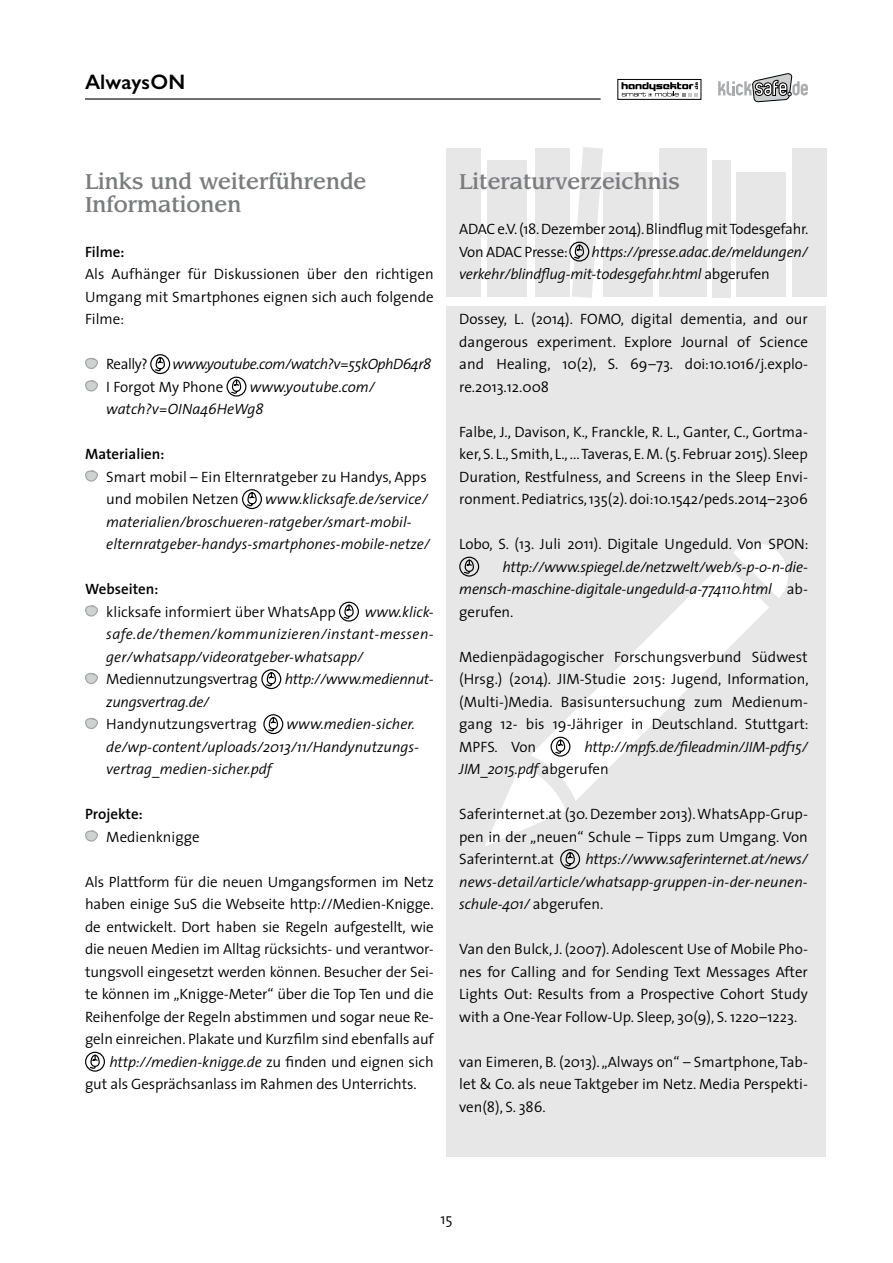
<style>
.page{position:relative;width:893px;height:1263px;background:#fff}
.page>*{position:absolute;margin:0;border:0;box-sizing:border-box;transform-origin:0 0}
.t1{font:500 21px/22.5px "Leawood";color:#7b7c7e}
.t2{font:600 21px "Gill Sans";color:#000}
.t3{font:300 15px/22.5px "The Sans";letter-spacing:-.01em;color:#000;text-align:justify}
.t4{font:italic 300 15px/22.5px "The Sans";color:#000}
.t5{font:600 15px "The Sans";color:#000}
.t6{font:italic 300 15px "The Sans";letter-spacing:-.02em;color:#000}
.t7{font:italic 300 15px "The Sans";letter-spacing:-.03em;color:#000}
.s1{font-style:normal}
</style>
<div class="page">
<div style="left:446px;top:148px;width:34px;height:149px;background:#e7e7e8"></div>
<div style="left:446px;top:307px;width:380px;height:850px;background:#e7e7e8"></div>
<div style="left:792px;top:148px;width:34px;height:149px;background:#e7e7e8"></div>
<div style="left:659px;top:148px;width:48px;height:149px;background:#e7e7e8"></div>
<div style="left:535px;top:148px;width:34px;height:149px;background:#e7e7e8"></div>
<div style="left:712px;top:160px;width:19px;height:137px;background:#e7e7e8"></div>
<div style="left:488px;top:161px;width:39px;height:136px;background:#e7e7e8"></div>
<div style="left:603px;top:172px;width:50px;height:125px;background:#e7e7e8"></div>
<div style="left:737px;top:172px;width:49px;height:125px;background:#e7e7e8"></div>
<svg style="left:733px;top:543px;width:55px;height:55px"></svg>
<svg style="left:531px;top:562px;width:238px;height:238px"></svg>
<svg style="left:85px;top:357px;width:13px;height:12px"></svg>
<div style="left:150px;top:354px;width:20px;height:20px;border:1px solid #000;border-radius:50%"></div>
<svg style="left:154px;top:356px;width:12px;height:16px"></svg>
<svg style="left:85px;top:380px;width:13px;height:12px"></svg>
<div style="left:227px;top:377px;width:19px;height:20px;border:1px solid #000;border-radius:50%"></div>
<svg style="left:231px;top:379px;width:11px;height:16px"></svg>
<svg style="left:85px;top:470px;width:13px;height:12px"></svg>
<div style="left:242px;top:489px;width:20px;height:20px;border:1px solid #000;border-radius:50%"></div>
<svg style="left:246px;top:491px;width:11px;height:16px"></svg>
<svg style="left:85px;top:605px;width:13px;height:12px"></svg>
<div style="left:339px;top:602px;width:20px;height:20px;border:1px solid #000;border-radius:50%"></div>
<svg style="left:343px;top:604px;width:11px;height:16px"></svg>
<svg style="left:85px;top:673px;width:13px;height:11px"></svg>
<div style="left:261px;top:669px;width:20px;height:20px;border:1px solid #000;border-radius:50%"></div>
<svg style="left:265px;top:671px;width:12px;height:16px"></svg>
<svg style="left:85px;top:718px;width:13px;height:11px"></svg>
<div style="left:263px;top:714px;width:20px;height:20px;border:1px solid #000;border-radius:50%"></div>
<svg style="left:267px;top:716px;width:12px;height:16px"></svg>
<svg style="left:85px;top:830px;width:13px;height:12px"></svg>
<div style="left:85px;top:1052px;width:20px;height:20px;border:1px solid #000;border-radius:50%"></div>
<svg style="left:89px;top:1054px;width:11px;height:16px"></svg>
<div style="left:569px;top:242px;width:20px;height:20px;border:1px solid #000;border-radius:50%"></div>
<svg style="left:572px;top:147px;width:31px;height:151px"></svg>
<div style="left:459px;top:557px;width:20px;height:20px;border:1px solid #000;border-radius:50%"></div>
<svg style="left:463px;top:559px;width:12px;height:16px"></svg>
<div style="left:550px;top:737px;width:20px;height:20px;border:1px solid #000;border-radius:50%"></div>
<svg style="left:555px;top:739px;width:11px;height:16px"></svg>
<div style="left:560px;top:849px;width:20px;height:20px;border:1px solid #000;border-radius:50%"></div>
<svg style="left:485px;top:765px;width:90px;height:102px"></svg>
<svg style="left:718px;top:73px;width:90px;height:30px"></svg>
<div style="left:618px;top:79px;width:83px;height:21px;border:1px solid #000"></div>
<svg style="left:621px;top:82px;width:77px;height:14px"></svg>
<hr style="left:85px;top:98px;width:516px;height:2px;background:#000">
<h1 class="t2" style="left:85px;top:70px;width:102px">Always ON</h1>
<h1 class="t1" style="left:85px;top:171px;width:283px">Links und weiterführende<br>Informationen</h1>
<p class="t5" style="left:85px;top:239px;width:41px">Filme:</p>
<p class="t3" style="left:85px;top:262px;width:350px">Als Aufhänger für Diskussionen über den richtigen Umgang mit Smartphones eignen sich auch folgende Filme:</p>
<p class="t3" style="left:106px;top:352px;width:43px">Really?</p>
<p class="t7" style="left:173px;top:352px;width:260px">www.youtube.com/watch?v=55kOphD64r8</p>
<p class="t3" style="left:106px;top:375px;width:118px">I Forgot My Phone</p>
<p class="t4" style="left:106px;top:375px;width:270px;text-indent:143px">www.youtube.com/ watch?v=OINa46HeWg8</p>
<p class="t5" style="left:85px;top:441px;width:81px">Materialien:</p>
<p class="t3" style="left:106px;top:465px;width:322px">Smart mobil – Ein Elternratgeber zu Handys, Apps und mobilen Netzen</p>
<p class="t4" style="left:106px;top:487px;width:325px;text-indent:159px">www.klicksafe.de/service/ materialien/broschueren-ratgeber/smart-mobil&shy;elternratgeber-handys-smartphones-mobile-netze/</p>
<p class="t5" style="left:85px;top:576px;width:75px">Webseiten:</p>
<p class="t3" style="left:106px;top:600px;width:231px">klicksafe informiert über WhatsApp</p>
<p class="t4" style="left:106px;top:600px;width:329px;text-align:justify;text-indent:258px">www.klick&shy;safe.de/themen/kommunizieren/instant-messen&shy;ger/whatsapp/videoratgeber-whatsapp/</p>
<p class="t3" style="left:106px;top:667px;width:153px">Mediennutzungsvertrag</p>
<p class="t6" style="left:285px;top:667px;width:150px">http://www.mediennut-</p>
<p class="t6" style="left:106px;top:689px;width:105px">zungsvertrag.de/</p>
<p class="t3" style="left:106px;top:712px;width:152px">Handynutzungsvertrag</p>
<p class="t4" style="left:106px;top:712px;width:314px;text-indent:180px">www.medien-sicher. de/wp-content/uploads/2013/11/Handynutzungs&shy;vertrag_medien-sicher.pdf</p>
<p class="t5" style="left:85px;top:801px;width:59px">Projekte:</p>
<p class="t3" style="left:106px;top:825px;width:95px">Medienknigge</p>
<p class="t3" style="left:85px;top:870px;width:350px">Als Plattform für die neuen Umgangsformen im Netz</p>
<p class="t3" style="left:85px;top:892px;width:350px">haben einige SuS die Webseite http://Medien-Knigge.</p>
<p class="t3" style="left:85px;top:915px;width:350px">de entwickelt. Dort haben sie Regeln aufgestellt, wie</p>
<p class="t3" style="left:85px;top:937px;width:350px">die neuen Medien im Alltag rücksichts- und verantwor-</p>
<p class="t3" style="left:85px;top:960px;width:350px">tungsvoll eingesetzt werden können. Besucher der Sei-</p>
<p class="t3" style="left:85px;top:982px;width:350px">te können im „Knigge-Meter“ über die Top Ten und die</p>
<p class="t3" style="left:85px;top:1005px;width:350px">Reihenfolge der Regeln abstimmen und sogar neue Re-</p>
<p class="t3" style="left:85px;top:1027px;width:350px">geln einreichen. Plakate und Kurzfilm sind ebenfalls auf</p>
<p class="t4" style="left:109px;top:1050px;width:326px">http://medien-knigge.de <span class="s1">zu finden und eignen sich</span></p>
<p class="t3" style="left:85px;top:1072px;width:333px">gut als Gesprächsanlass im Rahmen des Unterrichts.</p>
<h1 class="t1" style="left:459px;top:171px;width:222px">Literaturverzeichnis</h1>
<p class="t3" style="left:459px;top:217px;width:351px">ADAC e.V. (18. Dezember 2014). Blindflug mit Todesgefahr.<br>Von ADAC Presse:</p>
<p class="t4" style="left:459px;top:240px;width:350px;text-indent:132px">https://presse.adac.de/meldungen/ verkehr/blindflug-mit-todesgefahr.html <span class="s1">abgerufen</span></p>
<p class="t3" style="left:459px;top:307px;width:350px">Dossey, L. (2014). FOMO, digital dementia, and our dangerous experiment. Explore Journal of Science and Healing, 10(2), S. 69–73. doi:10.1016/j.explo&shy;re.2013.12.008</p>
<p class="t3" style="left:459px;top:420px;width:350px">Falbe, J., Davison, K., Franckle, R. L., Ganter, C., Gortma&shy;ker, S. L., Smith, L., ... Taveras, E. M. (5. Februar 2015). Sleep Duration, Restfulness, and Screens in the Sleep Envi&shy;ronment. Pediatrics, 135(2). doi:10.1542/peds.2014–2306</p>
<p class="t3" style="left:459px;top:532px;width:351px">Lobo, S. (13. Juli 2011). Digitale Ungeduld. Von SPON:</p>
<p class="t4" style="left:459px;top:555px;width:350px;text-align:justify;text-indent:43px">http://www.spiegel.de/netzwelt/web/s-p-o-n-die&shy;mensch-maschine-digitale-ungeduld-a-774110.html <span class="s1">ab&shy;gerufen.</span></p>
<p class="t3" style="left:459px;top:645px;width:351px">Medienpädagogischer Forschungsverbund Südwest (Hrsg.) (2014). JIM-Studie 2015: Jugend, Information, (Multi-)Media. Basisuntersuchung zum Medienum&shy;gang 12- bis 19-Jähriger in Deutschland. Stuttgart:<br>MPFS. Von</p>
<p class="t4" style="left:459px;top:735px;width:350px;text-indent:125px">http://mpfs.de/fileadmin/JIM-pdf15/<br>JIM_2015.pdf <span class="s1">abgerufen</span></p>
<p class="t3" style="left:459px;top:802px;width:350px">Saferinternet.at (30. Dezember 2013). WhatsApp-Grup&shy;pen in der „neuen“ Schule – Tipps zum Umgang. Von Saferinternt.at</p>
<p class="t4" style="left:459px;top:847px;width:350px;text-align:justify;text-indent:126px">https://www.saferinternet.at/news/ news-detail/article/whatsapp-gruppen-in-der-neunen&shy;schule-401/ <span class="s1">abgerufen.</span></p>
<p class="t3" style="left:459px;top:937px;width:350px">Van den Bulck, J. (2007). Adolescent Use of Mobile Pho&shy;nes for Calling and for Sending Text Messages After Lights Out: Results from a Prospective Cohort Study with a One-Year Follow-Up. Sleep, 30(9), S. 1220–1223.</p>
<p class="t3" style="left:459px;top:1050px;width:350px">van Eimeren, B. (2013). „Always on“ – Smartphone, Tab&shy;let &amp; Co. als neue Taktgeber im Netz. Media Perspekti&shy;ven(8), S. 386.</p>
<p class="t3" style="left:440px;top:1207px;width:14px">15</p>
</div>
